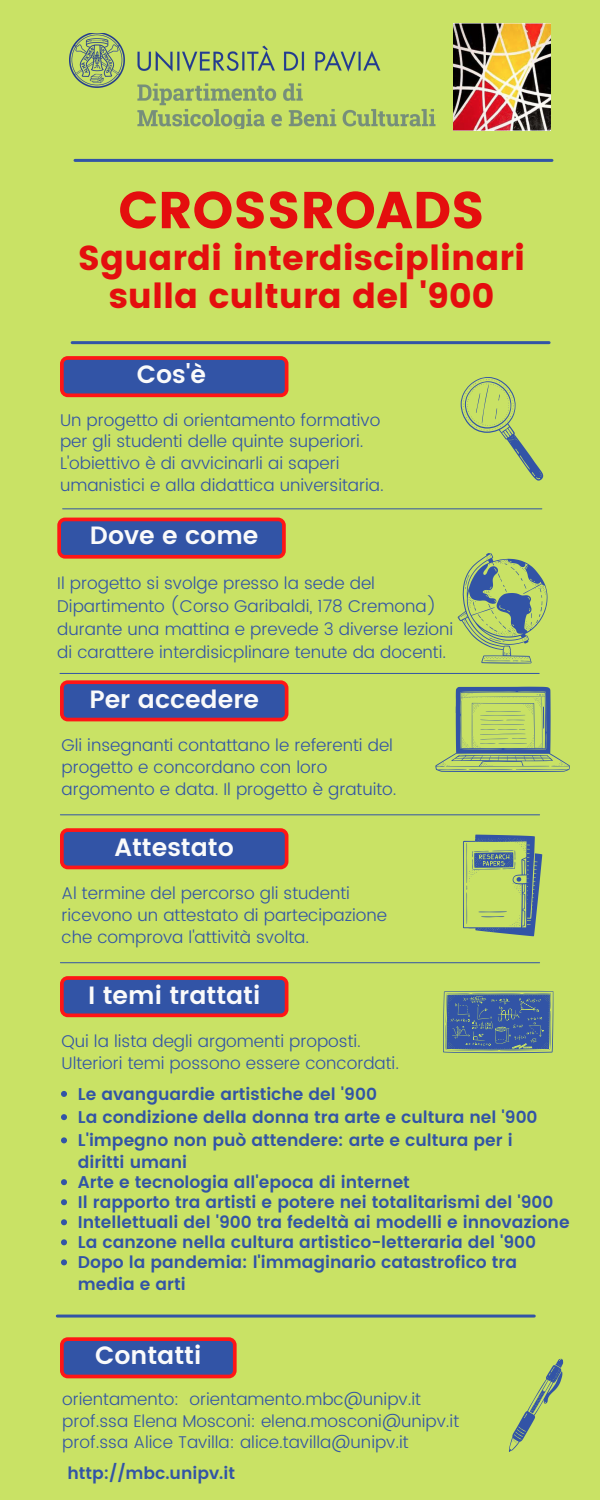
<style>
.page{position:relative;width:600px;height:1500px;background:#c9e265}
.page>*{position:absolute;margin:0;border:0;box-sizing:border-box;transform-origin:0 0}
.t1{font:51.8px "Poppins";color:#e40e0e}
.t2{font:34.5px/37.5px "Poppins";color:#e40e0e;text-align:center}
.t3{font:600 25px "Poppins";color:#fafafa}
.t4{font:300 17px/21.8px "Poppins";color:#3254a6}
.t5{font:600 17px/21.8px "Poppins";color:#3254a6}
</style>
<div class="page">
<svg style="left:60px;top:356px;width:228px;height:41px;background:#5b4889"></svg>
<hr style="left:63px;top:508px;width:479px;height:1px;background:#3254a6">
<svg style="left:57px;top:518px;width:229px;height:41px;background:#5c4a89"></svg>
<hr style="left:60px;top:673px;width:479px;height:1px;background:#3254a6">
<svg style="left:60px;top:680px;width:228px;height:41px;background:#5b4989"></svg>
<hr style="left:60px;top:814px;width:480px;height:1px;background:#3254a6">
<svg style="left:60px;top:828px;width:228px;height:41px;background:#5b4989"></svg>
<hr style="left:60px;top:962px;width:480px;height:1px;background:#3254a6">
<svg style="left:60px;top:976px;width:228px;height:41px;background:#5b4889"></svg>
<svg style="left:60px;top:1337px;width:177px;height:41px;background:#5d4987"></svg>
<hr style="left:75px;top:159px;width:477px;height:3px;background:#3254a6">
<svg style="left:461px;top:377px;width:82px;height:104px"></svg>
<svg style="left:509px;top:1358px;width:55px;height:94px"></svg>
<img style="left:69px;top:33px;width:366px;height:96px">
<svg style="left:435px;top:687px;width:135px;height:85px"></svg>
<svg style="left:463px;top:835px;width:79px;height:102px"></svg>
<svg style="left:458px;top:553px;width:90px;height:111px"></svg>
<svg style="left:443px;top:991px;width:110px;height:62px;background:#4f6f99"></svg>
<img style="left:453px;top:23px;width:98px;height:107px">
<svg style="left:61px;top:1091px;width:6px;height:6px"></svg>
<svg style="left:61px;top:1114px;width:6px;height:6px"></svg>
<svg style="left:61px;top:1219px;width:6px;height:6px"></svg>
<svg style="left:61px;top:1137px;width:6px;height:6px"></svg>
<svg style="left:61px;top:1179px;width:6px;height:6px"></svg>
<svg style="left:61px;top:1199px;width:6px;height:6px"></svg>
<svg style="left:61px;top:1259px;width:6px;height:6px"></svg>
<svg style="left:61px;top:1239px;width:6px;height:6px"></svg>
<hr style="left:72px;top:341px;width:477px;height:3px;background:#3254a6">
<hr style="left:57px;top:1315px;width:477px;height:3px;background:#3254a6">
<p class="t1" style="left:118px;top:180px;width:368px">CROSSROADS</p>
<p class="t2" style="left:78px;top:240px;width:449px">Sguardi interdisciplinari sulla cultura del '900</p>
<p class="t3" style="left:137px;top:360px;width:71px">Cos'è</p>
<p class="t4" style="left:60px;top:409px;width:325px">Un progetto di orientamento formativo per gli studenti delle quinte superiori.<br>L'obiettivo è di avvicinarli ai saperi umanistici e alla didattica universitaria.</p>
<p class="t3" style="left:90px;top:521px;width:170px">Dove e come</p>
<p class="t4" style="left:57px;top:572px;width:319px">Il progetto si svolge presso la sede del</p>
<p class="t4" style="left:57px;top:594px;width:398px;line-height:23.2px">Dipartimento (Corso Garibaldi, 178 Cremona) durante una mattina e prevede 3 diverse lezioni</p>
<p class="t4" style="left:57px;top:642px;width:390px">di carattere interdisicplinare tenute da docenti.</p>
<p class="t3" style="left:89px;top:685px;width:171px">Per accedere</p>
<p class="t4" style="left:62px;top:735px;width:337px">Gli insegnanti contattano le referenti del progetto e concordano con loro argomento e data. Il progetto è gratuito.</p>
<p class="t3" style="left:115px;top:833px;width:121px">Attestato</p>
<p class="t4" style="left:62px;top:882px;width:327px">Al termine del percorso gli studenti ricevono un attestato di partecipazione che comprova l'attività svolta.</p>
<p class="t3" style="left:88px;top:980px;width:174px">I temi trattati</p>
<p class="t4" style="left:62px;top:1030px;width:339px">Qui la lista degli argomenti proposti.<br>Ulteriori temi possono essere concordati.</p>
<p class="t5" style="left:78px;top:1083px;width:301px">Le avanguardie artistiche del '900</p>
<p class="t5" style="left:78px;top:1106px;width:461px">La condizione della donna tra arte e cultura nel '900</p>
<p class="t5" style="left:78px;top:1130px;width:436px">L'impegno non può attendere: arte e cultura per i diritti umani</p>
<p class="t5" style="left:78px;top:1171px;width:334px">Arte e tecnologia all'epoca di internet</p>
<p class="t5" style="left:78px;top:1191px;width:477px">Il rapporto tra artisti e potere nei totalitarismi del '900</p>
<p class="t5" style="left:78px;top:1212px;width:493px">Intellettuali del '900 tra fedeltà ai modelli e innovazione</p>
<p class="t5" style="left:78px;top:1232px;width:460px">La canzone nella cultura artistico-letteraria del '900</p>
<p class="t5" style="left:78px;top:1252px;width:441px">Dopo la pandemia: l'immaginario catastrofico tra media e arti</p>
<p class="t3" style="left:95px;top:1340px;width:108px">Contatti</p>
<p class="t4" style="left:62px;top:1388px;width:360px">orientamento: orientamento.mbc@unipv.it</p>
<p class="t4" style="left:62px;top:1410px;width:398px">prof.ssa Elena Mosconi: elena.mosconi@unipv.it</p>
<p class="t4" style="left:62px;top:1432px;width:348px">prof.ssa Alice Tavilla: alice.tavilla@unipv.it</p>
<p class="t5" style="left:67px;top:1462px;width:169px">http://mbc.unipv.it</p>
</div>
